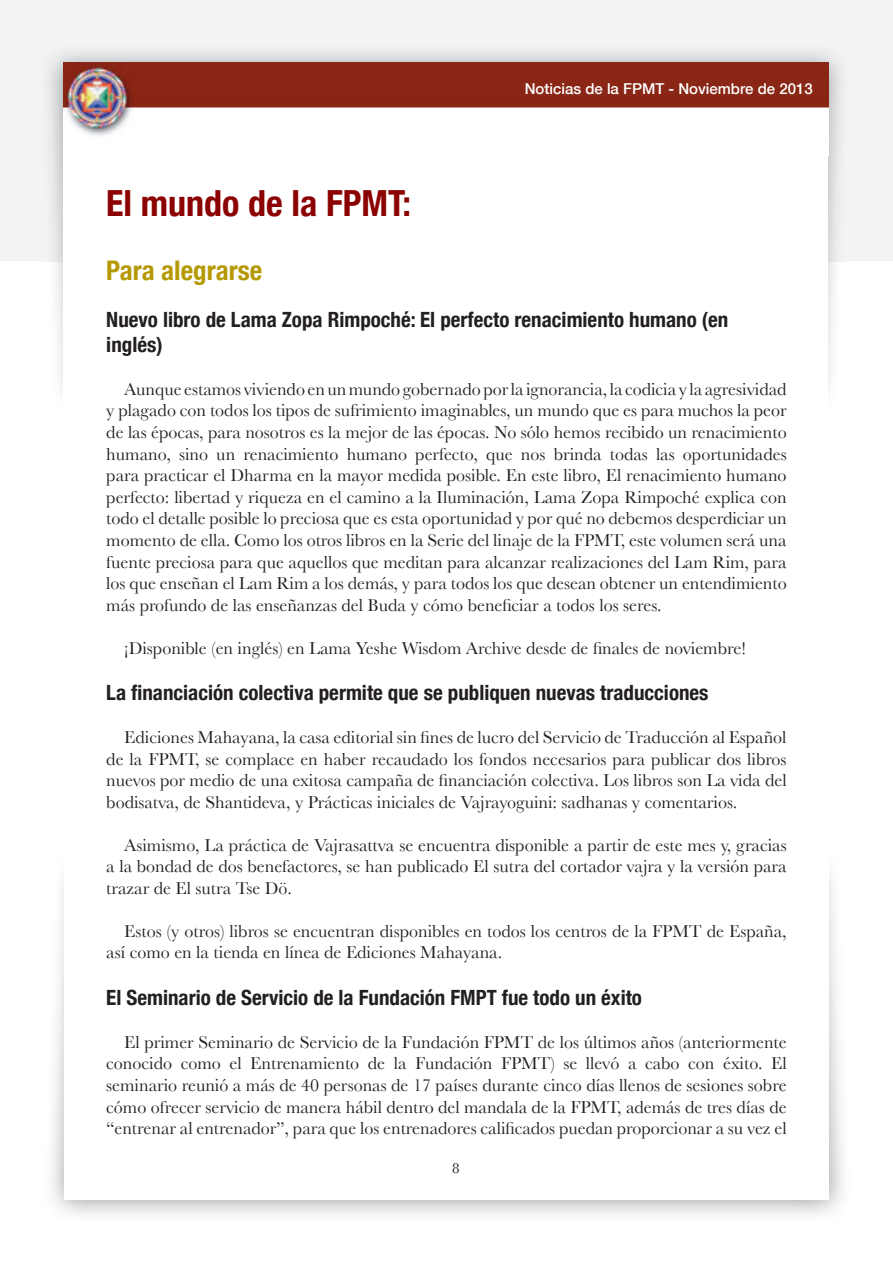
<style>
.page{position:relative;width:893px;height:1263px;background:#fff}
.page>*{position:absolute;margin:0;border:0;box-sizing:border-box;transform-origin:0 0}
.Text_title_no_rule_a{font:700 condensed 36px "Helvetica Neue";color:#8b0202}
.Text_title_sub1{font:700 condensed 27px "Helvetica Neue";color:#b59902}
.Text_title_sub2{font:700 condensed 21px/25.2px "Helvetica Neue";color:#231f20}
.t1{font:18px/21.6px "Baskerville";color:#231f20;text-align:justify}
.t2{font:500 15px "Helvetica Neue";color:#fff}
.t3{font:15px "Baskerville";color:#231f20}
</style>
<div class="page">
<div style="left:0;top:0;width:893px;height:261px;background:#f2f3f4"></div>
<img style="left:41px;top:53px;width:807px;height:338px">
<div style="left:63px;top:64px;width:765px;height:418px;background:#fff"></div>
<img style="left:63px;top:62px;width:765px;height:74px">
<p class="Text_title_no_rule_a" style="left:106px;top:181px;width:306px">El mundo de la FPMT:</p>
<p class="t2" style="left:525px;top:80px;width:289px">Noticias de la FPMT - Noviembre de 2013</p>
<p class="Text_title_sub1" style="left:106px;top:254px;width:157px">Para alegrarse</p>
<p class="Text_title_sub2" style="left:106px;top:306px;width:623px">Nuevo libro de Lama Zopa Rimpoché: El perfecto renacimiento humano (en inglés)</p>
<p class="t1" style="left:106px;top:378px;width:682px;text-indent:18px">Aunque estamos viviendo en un mundo gobernado por la ignorancia, la codicia y la agresividad y plagado con todos los tipos de sufrimiento imaginables, un mundo que es para muchos la peor de las épocas, para nosotros es la mejor de las épocas. No sólo hemos recibido un renacimiento humano, sino un renacimiento humano perfecto, que nos brinda todas las oportunidades para practicar el Dharma en la mayor medida posible. En este libro, El renacimiento humano perfecto: libertad y riqueza en el camino a la Iluminación, Lama Zopa Rimpoché explica con todo el detalle posible lo preciosa que es esta oportunidad y por qué no debemos desperdiciar un momento de ella. Como los otros libros en la Serie del linaje de la FPMT, este volumen será una fuente preciosa para que aquellos que meditan para alcanzar realizaciones del Lam Rim, para los que enseñan el Lam Rim a los demás, y para todos los que desean obtener un entendimiento más profundo de las enseñanzas del Buda y cómo beneficiar a todos los seres.</p>
<p class="t1" style="left:124px;top:637px;width:623px">¡Disponible (en inglés) en Lama Yeshe Wisdom Archive desde de finales de noviembre!</p>
<p class="Text_title_sub2" style="left:106px;top:680px;width:604px">La financiación colectiva permite que se publiquen nuevas traducciones</p>
<p class="t1" style="left:106px;top:726px;width:682px;text-indent:18px">Ediciones Mahayana, la casa editorial sin fines de lucro del Servicio de Traducción al Español de la FPMT, se complace en haber recaudado los fondos necesarios para publicar dos libros nuevos por medio de una exitosa campaña de financiación colectiva. Los libros son La vida del bodisatva, de Shantideva, y Prácticas iniciales de Vajrayoguini: sadhanas y comentarios.</p>
<p class="t1" style="left:106px;top:834px;width:682px;text-indent:18px">Asimismo, La práctica de Vajrasattva se encuentra disponible a partir de este mes y, gracias a la bondad de dos benefactores, se han publicado El sutra del cortador vajra y la versión para trazar de El sutra Tse Dö.</p>
<p class="t1" style="left:106px;top:920px;width:682px;text-indent:18px">Estos (y otros) libros se encuentran disponibles en todos los centros de la FPMT de España, así como en la tienda en línea de Ediciones Mahayana.</p>
<p class="Text_title_sub2" style="left:106px;top:984px;width:537px">El Seminario de Servicio de la Fundación FMPT fue todo un éxito</p>
<p class="t1" style="left:106px;top:1031px;width:682px;text-indent:18px">El primer Seminario de Servicio de la Fundación FPMT de los últimos años (anteriormente conocido como el Entrenamiento de la Fundación FPMT) se llevó a cabo con éxito. El seminario reunió a más de 40 personas de 17 países durante cinco días llenos de sesiones sobre cómo ofrecer servicio de manera hábil dentro del mandala de la FPMT, además de tres días de “entrenar al entrenador”, para que los entrenadores calificados puedan proporcionar a su vez el</p>
<p class="t3" style="left:452px;top:1160px;width:9px">8</p>
</div>
